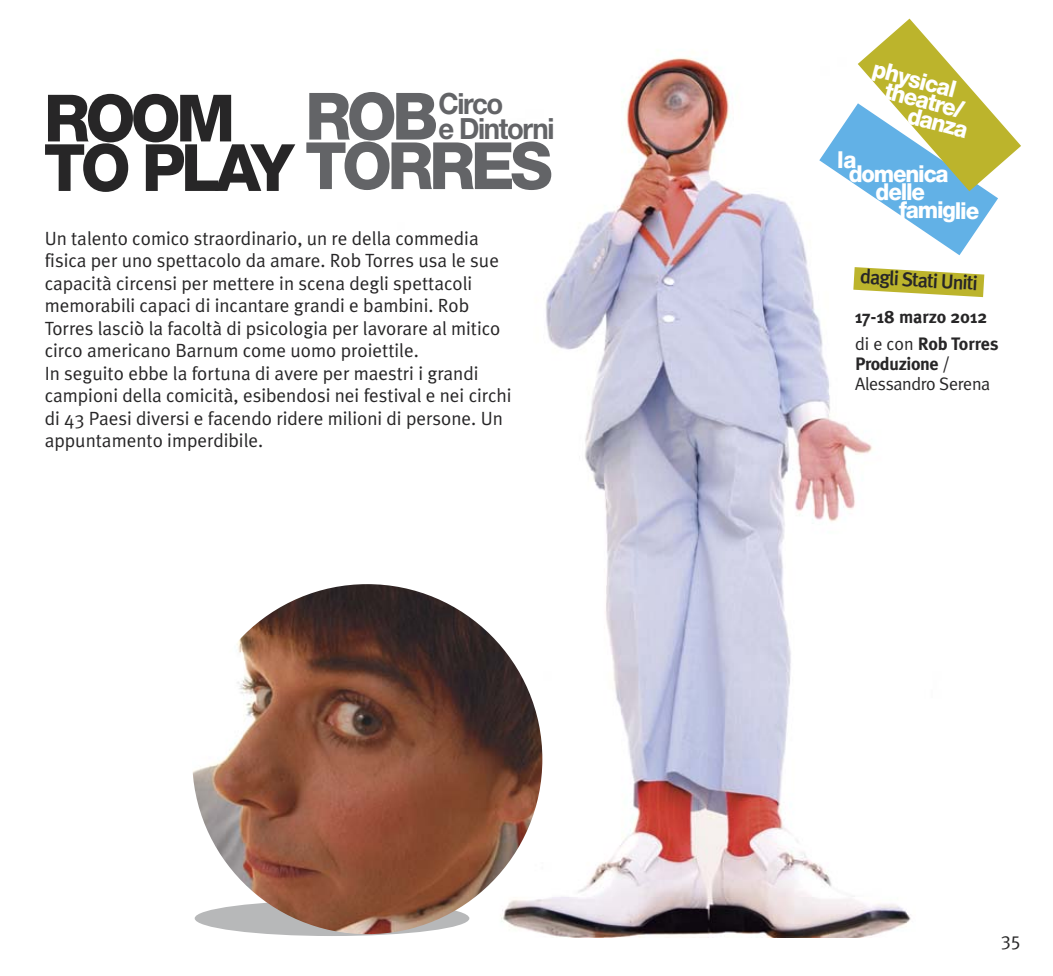
<style>
.page{position:relative;width:1053px;height:976px;background:#fff}
.page>*{position:absolute;margin:0;border:0;box-sizing:border-box;transform-origin:0 0}
.t1{font:800 65.25px/49.5px "Helvetica Neue";letter-spacing:-.07em;color:#272627}
.t2{font:800 65.25px "Helvetica Neue";color:#636467}
.t3{font:700 29.25px/24.8px "Helvetica Neue";letter-spacing:-.05em;color:#636467;scale:.94 1}
.t4{font:800 23.4px/18px "Helvetica Neue";letter-spacing:-.055em;color:#fff;text-align:center;scale:.94 1}
.t5{font:500 20.25px "Meta Plus";color:#272627}
.t6{font:19.12px/22.5px "Meta Plus Normal";color:#272627}
.t7{font:700 18px/27px "Meta Plus";letter-spacing:-.01em;color:#272627}
.t8{font:18px "Meta Plus Normal";letter-spacing:-.02em;color:#272627}
.s1{color:#636467}
.s2{font-family:"Meta Plus Normal";font-weight:400}
</style>
<div class="page">
<img style="left:397px;top:50px;width:514px;height:888px">
<div style="left:195px;top:900px;width:274px;height:36px;background:#b7b8b9;border-radius:50%"></div>
<img style="left:192px;top:584px;width:350px;height:350px;border-radius:50%">
<svg style="left:819px;top:19px;width:201px;height:236px"></svg>
<svg style="left:853px;top:267px;width:131px;height:30px"></svg>
<h1 class="t2" style="left:305px;top:93px;width:135px">ROB</h1>
<h2 class="t3" style="left:438px;top:94px;width:125px">Circo<br>e Dintorni</h2>
<h1 class="t1" style="left:44px;top:99px;width:510px">ROOM<br>TO PLAY <span class="s1">TORRES</span></h1>
<p class="t6" style="left:45px;top:228px;width:468px">Un talento comico straordinario, un re della commedia fisica per uno spettacolo da amare. Rob Torres usa le sue capacità circensi per mettere in scena degli spettacoli memorabili capaci di incantare grandi e bambini. Rob Torres lasciò la facoltà di psicologia per lavorare al mitico circo americano Barnum come uomo proiettile.<br>In seguito ebbe la fortuna di avere per maestri i grandi campioni della comicità, esibendosi nei festival e nei circhi di 43 Paesi diversi e facendo ridere milioni di persone. Un appuntamento imperdibile.</p>
<p class="t4" style="left:875px;top:61px;width:93px;rotate:15deg">physical</p>
<p class="t4" style="left:886px;top:83px;width:88px;rotate:15deg">theatre/</p>
<p class="t4" style="left:910px;top:108px;width:67px;rotate:15deg">danza</p>
<p class="t4" style="left:837px;top:153px;width:22px">la</p>
<p class="t4" style="left:848px;top:167px;width:108px">domenica delle</p>
<p class="t4" style="left:898px;top:203px;width:87px">famiglie</p>
<p class="t5" style="left:860px;top:267px;width:119px;rotate:3deg">dagli Stati Uniti</p>
<p class="t7" style="left:855px;top:304px;width:145px">17-18 marzo 2012 <span class="s2">di e con</span> Rob Torres</p>
<p class="t7" style="left:855px;top:352px;width:97px">Produzione <span class="s2">/</span></p>
<p class="t8" style="left:855px;top:377px;width:137px">Alessandro Serena</p>
<p class="t6" style="left:1000px;top:930px;width:22px">35</p>
</div>
